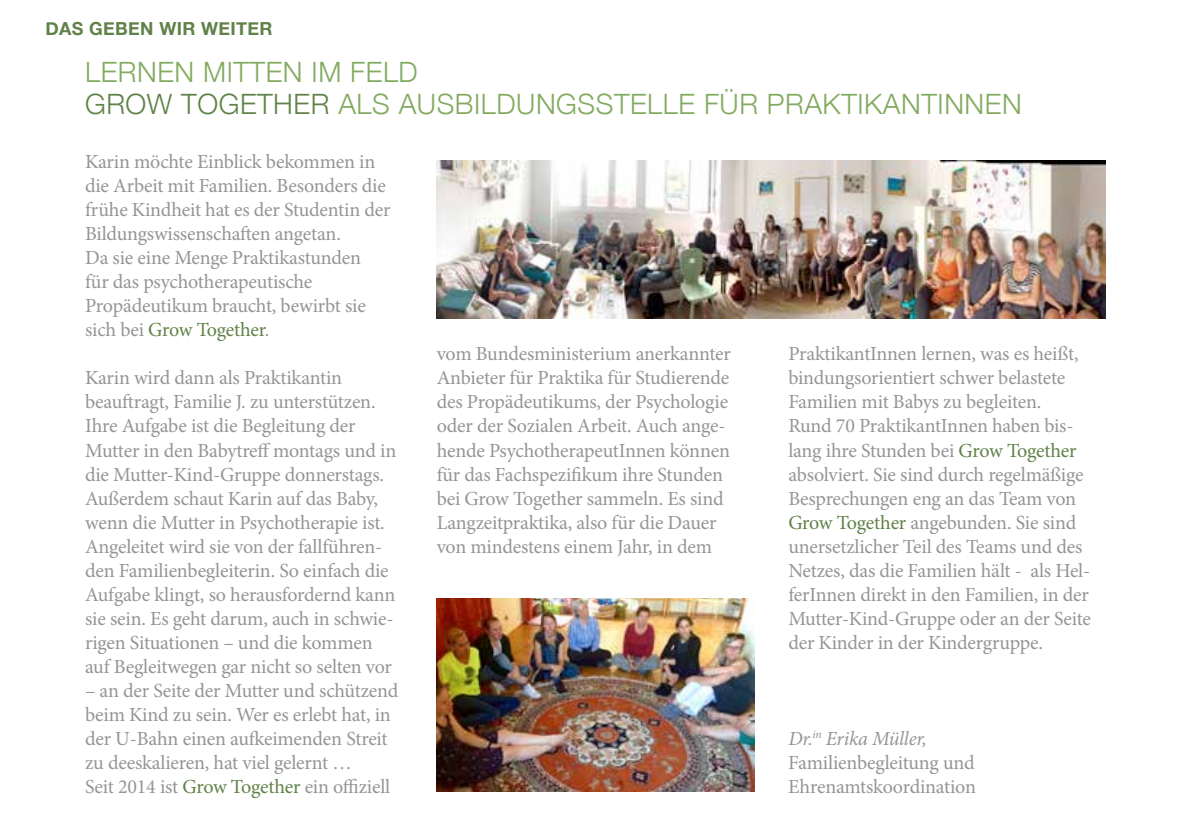
<style>
.page{position:relative;width:1191px;height:840px;background:#fff}
.page>*{position:absolute;margin:0;border:0;box-sizing:border-box;transform-origin:0 0}
.t1{font:300 28px/32px "Helvetica Neue";letter-spacing:.02em;color:#82aa60}
.t2{font:20px/24px "Minion Pro";letter-spacing:-.01em;color:#939598}
.t3{font:700 18px "Helvetica Neue";letter-spacing:.02em;color:#608248}
.s1{color:#608248}
.s2{font-style:italic}
</style>
<div class="page">
<svg style="left:437px;top:160px;width:669px;height:1px"></svg>
<img style="left:437px;top:161px;width:669px;height:157px">
<img style="left:437px;top:598px;width:317px;height:193px">
<p class="t3" style="left:45px;top:14px;width:229px">DAS GEBEN WIR WEITER</p>
<h1 class="t1" style="left:85px;top:54px;width:562px">LERNEN MITTEN IM FELD<br><span class="s1">GROW TOGETHER</span> ALS AUSBILDUNGSSTELLE</h1>
<h1 class="t1" style="left:704px;top:86px;width:319px">FÜR PRAKTIKANTINNEN</h1>
<p class="t2" style="left:85px;top:150px;width:307px">Karin möchte Einblick bekommen in die Arbeit mit Familien. Besonders die frühe Kindheit hat es der Studentin der Bildungswissenschaften angetan.<br>Da sie eine Menge Praktikastunden<br>für das psychotherapeutische Propädeutikum braucht, bewirbt sie sich bei <span class="s1">Grow Together</span>.</p>
<p class="t2" style="left:85px;top:366px;width:313px">Karin wird dann als Praktikantin beauftragt, Familie J. zu unterstützen.<br>Ihre Aufgabe ist die Begleitung der Mutter in den Babytreff montags und in die Mutter-Kind-Gruppe donnerstags.<br>Außerdem schaut Karin auf das Baby, wenn die Mutter in Psychotherapie ist.<br>Angeleitet wird sie von der fallführen&shy;den Familienbegleiterin. So einfach die Aufgabe klingt, so herausfordernd kann sie sein. Es geht darum, auch in schwie&shy;rigen Situationen – und die kommen auf Begleitwegen gar nicht so selten vor</p>
<p class="t2" style="left:85px;top:678px;width:315px">– an der Seite der Mutter und schützend beim Kind zu sein. Wer es erlebt hat, in der U-Bahn einen aufkeimenden Streit zu deeskalieren, hat viel gelernt …<br>Seit 2014 ist <span class="s1">Grow Together</span> ein offiziell</p>
<p class="t2" style="left:437px;top:342px;width:296px">vom Bundesministerium anerkannter Anbieter für Praktika für Studierende des Propädeutikums, der Psychologie oder der Sozialen Arbeit. Auch ange&shy;hende PsychotherapeutInnen können für das Fachspezifikum ihre Stunden bei Grow Together sammeln. Es sind Langzeitpraktika, also für die Dauer von mindestens einem Jahr, in dem</p>
<p class="t2" style="left:788px;top:342px;width:304px">PraktikantInnen lernen, was es heißt, bindungsorientiert schwer belastete Familien mit Babys zu begleiten.<br>Rund 70 PraktikantInnen haben bis&shy;lang ihre Stunden bei <span class="s1">Grow Together </span>absolviert. Sie sind durch regelmäßige Besprechungen eng an das Team von <span class="s1">Grow Together</span> angebunden. Sie sind unersetzlicher Teil des Teams und des Netzes, das die Familien hält - als Hel&shy;ferInnen direkt in den Familien, in der Mutter-Kind-Gruppe oder an der Seite der Kinder in der Kindergruppe.</p>
<p class="t2" style="left:788px;top:726px;width:189px"><span class="s2">Dr.</span><sup>in</sup> <span class="s2">Erika Müller,<br></span>Familienbegleitung und<br>Ehrenamtskoordination</p>
</div>
